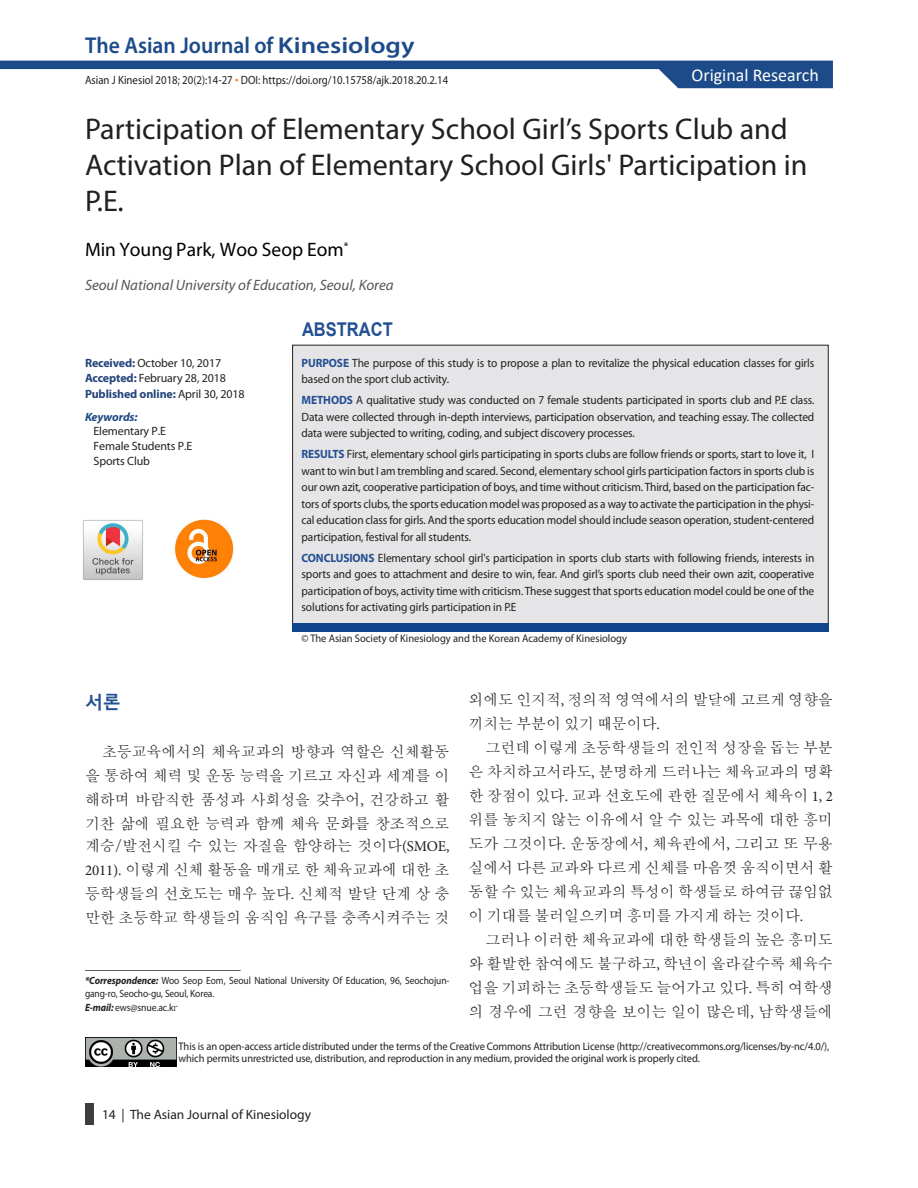
<style>
.page{position:relative;width:918px;height:1188px;background:#fff}
.page>*{position:absolute;margin:0;border:0;box-sizing:border-box;transform-origin:0 0}
.t1{font:30px/36px "Myriad Pro";color:#231f20}
.t2{font:600 22.95px "Myriad Pro";color:#1d4b89;scale:.94 1}
.t3{font:19.5px "Myriad Pro";color:#000}
.t4{font:700 18.9px "Arial";color:#245092;scale:.87 1}
.t5{font:18px "Calibri";color:#fff}
.t6{font:700 18px "Malgun Gothic";color:#245092}
.t7{font:15px/24px "Batang Che";letter-spacing:-.01em;color:#231f20;text-align:justify}
.t8{font:italic 15px "Myriad Pro";color:#535557}
.t9{font:13.5px "Myriad Pro";color:#231f20}
.t10{font:12px/16.5px "Myriad Pro";letter-spacing:-.01em;color:#231f20;text-align:justify;scale:.95 1}
.t11{font:12px/14.9px "Myriad Pro";letter-spacing:-.01em;color:#231f20}
.t12{font:12px "Myriad Pro";letter-spacing:-.01em;color:#231f20;scale:.9 1}
.t13{font:700 12px "Myriad Pro";letter-spacing:-.01em;color:#24457c}
.t14{font:italic 700 12px "Myriad Pro";letter-spacing:-.01em;color:#1f4983}
.t15{font:10.95px/12.6px "Myriad Pro";letter-spacing:-.01em;color:#231f20;scale:.95 1}
.t16{font:10.5px/13.6px "Myriad Pro";letter-spacing:-.01em;color:#231f20;scale:.9 1}
.s1{font-weight:700;font-size:15px;color:#ed7d31}
.s2{font-weight:700;color:#24457c}
.s3{font-weight:400;color:#231f20}
.s4{font-weight:700;color:#245092}
.s5{font-family:"Minion Pro"}
.s6{font-weight:700;font-style:italic}
.s7{font-family:"Adobe Myungjo Std";font-weight:500}
</style>
<div class="page">
<div style="left:85px;top:1103px;width:9px;height:21px;background:#3e3e3f"></div>
<div style="left:293px;top:345px;width:535px;height:279px;background:#e5e5e7"></div>
<hr style="left:85px;top:970px;width:156px;height:1px;background:#616365">
<svg style="left:0;top:61px;width:833px;height:27px"></svg>
<img style="left:85px;top:1037px;width:92px;height:30px">
<div style="left:292px;top:624px;width:537px;height:8px;background:#10448c"></div>
<img style="left:83px;top:520px;width:60px;height:60px">
<img style="left:174px;top:519px;width:60px;height:60px">
<p class="t2" style="left:85px;top:31px;width:352px">The Asian Journal of Kinesiology</p>
<p class="t12" style="left:85px;top:73px;width:405px">Asian J Kinesiol 2018; 20(2):14-27 <span class="s1">·</span> DOI: https://doi.org/10.15758/ajk.2018.20.2.14</p>
<p class="t5" style="left:691px;top:63px;width:129px">Original Research</p>
<p class="t1" style="left:85px;top:110px;width:724px">Participation of Elementary School Girl’s Sports Club and<br>Activation Plan of Elementary School Girls' Participation in<br>P.E.</p>
<p class="t3" style="left:85px;top:238px;width:265px">Min Young Park, Woo Seop Eom<sup>*</sup></p>
<p class="t8" style="left:85px;top:276px;width:310px">Seoul National University of Education, Seoul, Korea</p>
<p class="t11" style="left:85px;top:355px;width:138px"><span class="s2">Received:</span> October 10, 2017</p>
<p class="t11" style="left:85px;top:370px;width:143px"><span class="s2">Accepted:</span> February 28, 2018</p>
<p class="t13" style="left:85px;top:386px;width:161px">Published online: <span class="s3">April 30, 2018</span></p>
<p class="t14" style="left:85px;top:409px;width:54px">Keywords:</p>
<p class="t11" style="left:94px;top:424px;width:100px">Elementary P.E<br>Female Students P.E<br>Sports Club</p>
<p class="t4" style="left:302px;top:316px;width:106px">ABSTRACT</p>
<p class="t10" style="left:302px;top:354px;width:541px"><span class="s4">PURPOSE</span> The purpose of this study is to propose a plan to revitalize the physical education classes for girls based on the sport club activity.</p>
<p class="t10" style="left:302px;top:392px;width:541px"><span class="s4">METHODS</span> A qualitative study was conducted on 7 female students participated in sports club and P.E class.<br>Data were collected through in-depth interviews, participation observation, and teaching essay. The collected data were subjected to writing, coding, and subject discovery processes.</p>
<p class="t10" style="left:302px;top:446px;width:541px"><span class="s4">RESULTS</span> First, elementary school girls participating in sports clubs are follow friends or sports, start to love it, I want to win but I am trembling and scared. Second, elementary school girls participation factors in sports club is our own azit, cooperative participation of boys, and time without criticism. Third, based on the participation fac&shy;tors of sports clubs, the sports education model was proposed as a way to activate the participation in the physi&shy;cal education class for girls. And the sports education model should include season operation, student-centered participation, festival for all students.</p>
<p class="t10" style="left:302px;top:549px;width:541px"><span class="s4">CONCLUSIONS</span> Elementary school girl's participation in sports club starts with following friends, interests in sports and goes to attachment and desire to win, fear. And girl’s sports club need their own azit, cooperative participation of boys, activity time with criticism. These suggest that sports education model could be one of the solutions for activating girls participation in P.E</p>
<p class="t15" style="left:301px;top:632px;width:344px">© The Asian Society of Kinesiology and the Korean Academy of Kinesiology</p>
<p class="t6" style="left:85px;top:692px;width:37px">서론</p>
<p class="t7" style="left:85px;top:740px;width:366px;text-indent:17px">초등교육에서의 체육교과의 방향과 역할은 신체활동 을 통하여 체력 및 운동 능력을 기르고 자신과 세계를 이 해하며 바람직한 품성과 사회성을 갖추어<span class="s5">,</span> 건강하고 활 기찬 삶에 필요한 능력과 함께 체육 문화를 창조적으로</p>
<p class="t7" style="left:85px;top:834px;width:366px">계승/발전시킬 수 있는 자질을 함양하는 것이다<span class="s5">(SMOE, 2011).</span> 이렇게 신체 활동을 매개로 한 체육교과에 대한 초 등학생들의 선호도는 매우 높다<span class="s5">.</span> 신체적 발달 단계 상 충 만한 초등학교 학생들의 움직임 욕구를 충족시켜주는 것</p>
<p class="t16" style="left:85px;top:974px;width:406px"><span class="s6">*Correspondence:</span> Woo Seop Eom, Seoul National University Of Education, 96, Seochojun-</p>
<p class="t16" style="left:85px;top:987px;width:145px">gang-ro, Seocho-gu, Seoul, Korea.<br><span class="s6">E-mail:</span> ews@snue.ac.k<span class="s7">r</span></p>
<p class="t7" style="left:469px;top:688px;width:366px">외에도 인지적<span class="s5">,</span> 정의적 영역에서의 발달에 고르게 영향을 끼치는 부분이 있기 때문이다<span class="s5">.</span></p>
<p class="t7" style="left:469px;top:736px;width:366px;text-indent:17px">그런데 이렇게 초등학생들의 전인적 성장을 돕는 부분 은 차치하고서라도<span class="s5">,</span> 분명하게 드러나는 체육교과의 명확 한 장점이 있다<span class="s5">.</span> 교과 선호도에 관한 질문에서 체육이 <span class="s5">1, 2 </span>위를 놓치지 않는 이유에서 알 수 있는 과목에 대한 흥미 도가 그것이다<span class="s5">.</span> 운동장에서<span class="s5">,</span> 체육관에서<span class="s5">,</span> 그리고 또 무용 실에서 다른 교과와 다르게 신체를 마음껏 움직이면서 활 동할 수 있는 체육교과의 특성이 학생들로 하여금 끊임없 이 기대를 불러일으키며 흥미를 가지게 하는 것이다<span class="s5">.</span></p>
<p class="t7" style="left:469px;top:928px;width:366px;text-indent:17px">그러나 이러한 체육교과에 대한 학생들의 높은 흥미도 와 활발한 참여에도 불구하고<span class="s5">,</span> 학년이 올라갈수록 체육수 업을 기피하는 초등학생들도 늘어가고 있다<span class="s5">.</span> 특히 여학생 의 경우에 그런 경향을 보이는 일이 많은데<span class="s5">,</span> 남학생들에</p>
<p class="t15" style="left:179px;top:1039px;width:686px">This is an open-access article distributed under the terms of the Creative Commons Attribution License (http://creativecommons.org/licenses/by-nc/4.0/), which permits unrestricted use, distribution, and reproduction in any medium, provided the original work is properly cited.</p>
<p class="t9" style="left:102px;top:1106px;width:211px">14 | The Asian Journal of Kinesiology</p>
</div>
